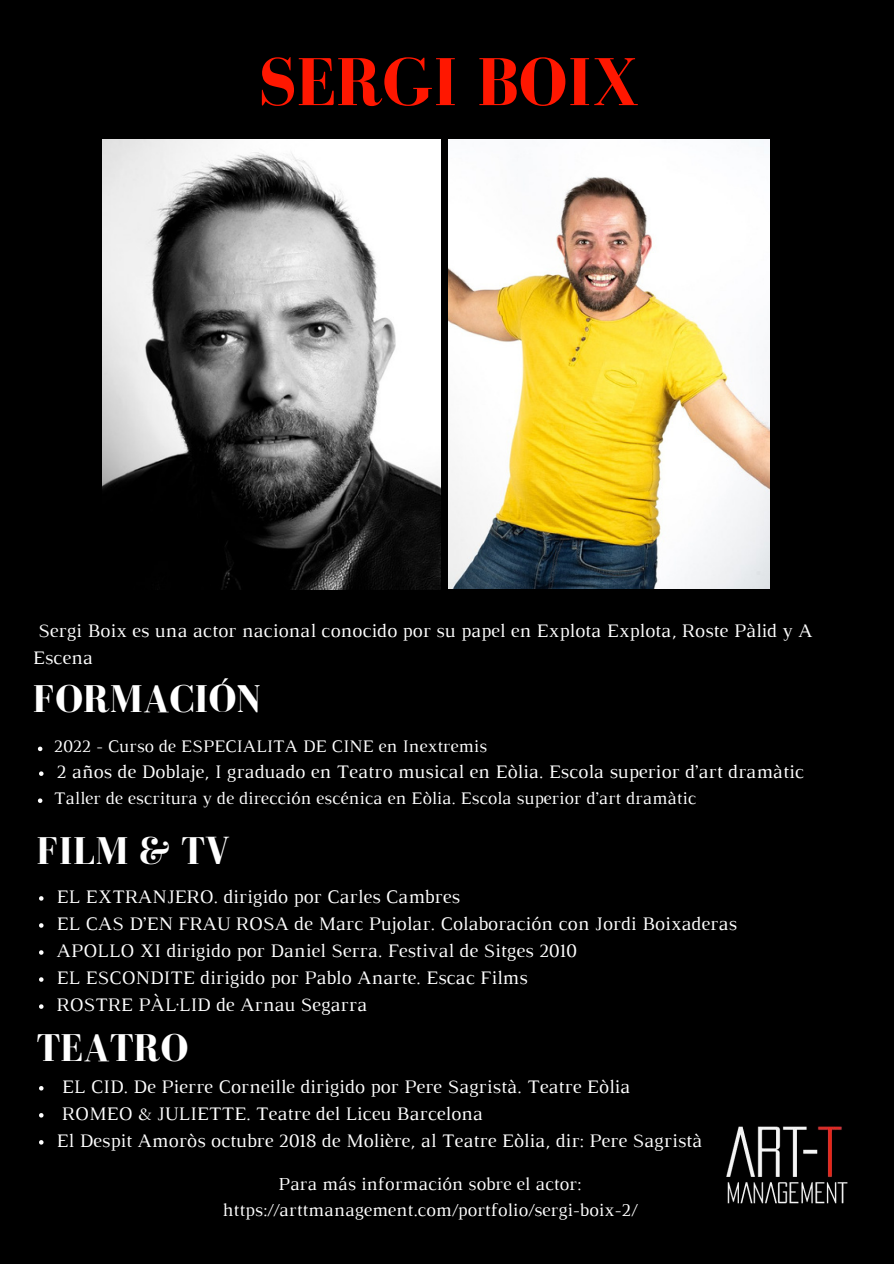
<style>
.page{position:relative;width:894px;height:1264px;background:#fff}
.page>*{position:absolute;margin:0;border:0;box-sizing:border-box;transform-origin:0 0}
.t1{font:700 69.6px "Bodoni FLF";color:#ff1700}
.t2{font:700 39.75px "Bodoni FLF";color:#fff}
.t3{font:19.5px/27px "Luthier";color:#fff}
.t4{font:18.75px "Luthier";color:#fff}
.t5{font:18px "Luthier";color:#fff}
</style>
<div class="page">
<div style="left:0;top:0;width:893px;height:1263px;background:#000"></div>
<img style="left:726px;top:1126px;width:122px;height:78px">
<img style="left:102px;top:140px;width:338px;height:449px">
<img style="left:448px;top:140px;width:321px;height:448px">
<svg style="left:38px;top:746px;width:4px;height:5px"></svg>
<svg style="left:39px;top:771px;width:5px;height:5px"></svg>
<svg style="left:38px;top:798px;width:4px;height:5px"></svg>
<svg style="left:39px;top:896px;width:5px;height:4px"></svg>
<svg style="left:39px;top:923px;width:5px;height:4px"></svg>
<svg style="left:39px;top:950px;width:5px;height:4px"></svg>
<svg style="left:39px;top:977px;width:5px;height:4px"></svg>
<svg style="left:39px;top:1004px;width:5px;height:4px"></svg>
<svg style="left:39px;top:1086px;width:5px;height:4px"></svg>
<svg style="left:39px;top:1113px;width:5px;height:4px"></svg>
<svg style="left:39px;top:1140px;width:5px;height:4px"></svg>
<p class="t1" style="left:258px;top:44px;width:382px">SERGI BOIX</p>
<p class="t3" style="left:33px;top:618px;width:781px">Sergi Boix es una actor nacional conocido por su papel en Explota Explota, Roste Pàlid y A<br>Escena</p>
<p class="t2" style="left:33px;top:677px;width:229px">FORMACIÓN</p>
<p class="t5" style="left:54px;top:739px;width:434px">2022 - Curso de ESPECIALITA DE CINE en Inextremis</p>
<p class="t3" style="left:56px;top:759px;width:748px">2 años de Doblaje, I graduado en Teatro musical en Eòlia. Escola superior d’art dramàtic</p>
<p class="t5" style="left:54px;top:791px;width:643px">Taller de escritura y de dirección escénica en Eòlia. Escola superior d’art dramàtic</p>
<p class="t2" style="left:36px;top:828px;width:195px">FILM &amp; TV</p>
<p class="t3" style="left:56px;top:884px;width:405px">EL EXTRANJERO. dirigido por Carles Cambres</p>
<p class="t3" style="left:56px;top:911px;width:681px">EL CAS D’EN FRAU ROSA de Marc Pujolar. Colaboración con Jordi Boixaderas</p>
<p class="t3" style="left:56px;top:938px;width:521px">APOLLO XI dirigido por Daniel Serra. Festival de Sitges 2010</p>
<p class="t3" style="left:56px;top:965px;width:472px">EL ESCONDITE dirigido por Pablo Anarte. Escac Films</p>
<p class="t3" style="left:56px;top:992px;width:312px">ROSTRE PÀL·LID de Arnau Segarra</p>
<p class="t2" style="left:36px;top:1025px;width:153px">TEATRO</p>
<p class="t3" style="left:62px;top:1074px;width:570px">EL CID. De Pierre Corneille dirigido por Pere Sagristà. Teatre Eòlia</p>
<p class="t3" style="left:62px;top:1101px;width:422px">ROMEO &amp; JULIETTE. Teatre del Liceu Barcelona</p>
<p class="t3" style="left:56px;top:1128px;width:647px">El Despit Amoròs octubre 2018 de Molière, al Teatre Eòlia, dir: Pere Sagristà</p>
<p class="t4" style="left:278px;top:1177px;width:304px">Para más información sobre el actor:</p>
<p class="t4" style="left:222px;top:1203px;width:416px">https://arttmanagement.com/portfolio/sergi-boix-2/</p>
</div>
